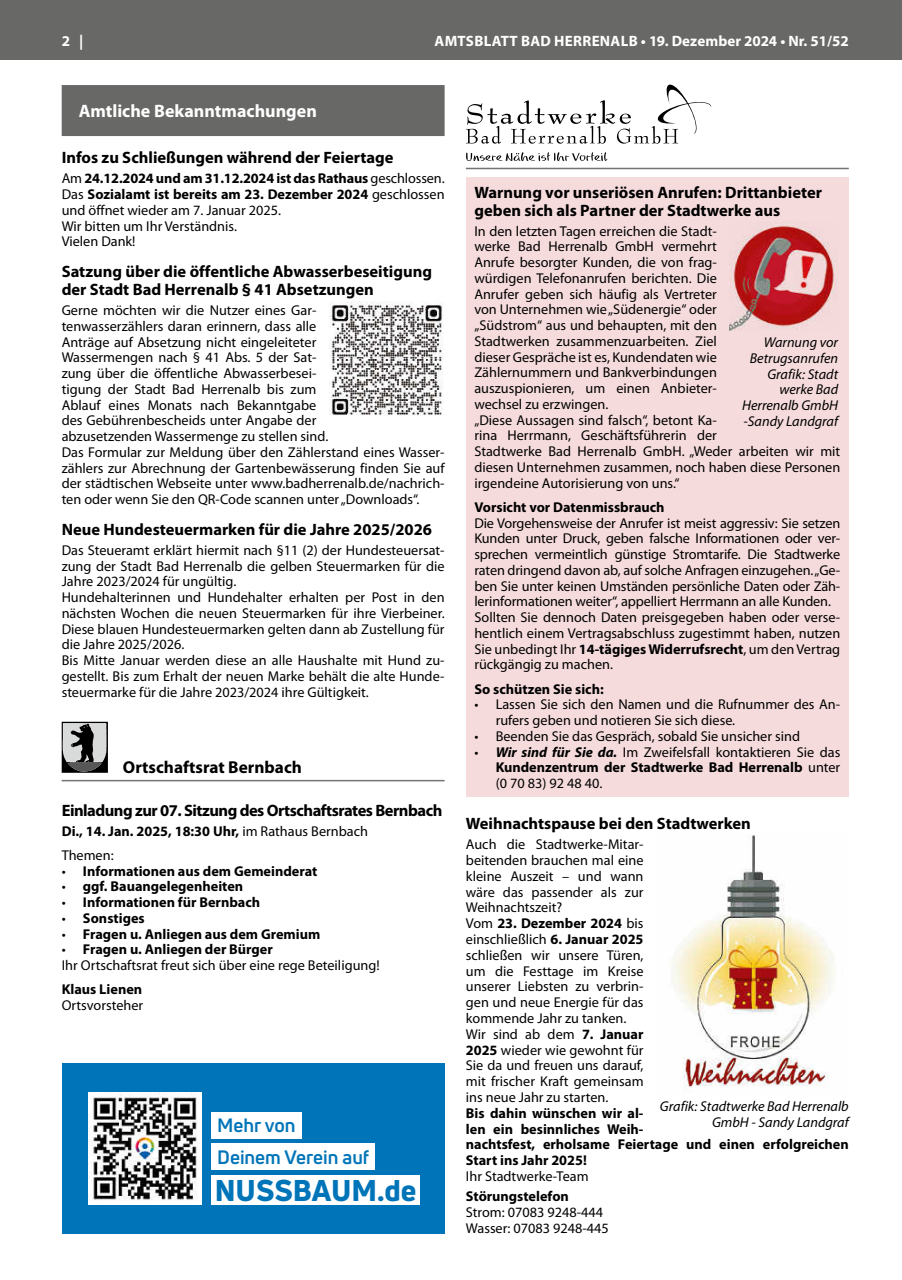
<style>
.page{position:relative;width:902px;height:1280px;background:#fff}
.page>*{position:absolute;margin:0;border:0;box-sizing:border-box;transform-origin:0 0}
.t1{font:800 29.4px "Uni Neue";color:#0074b8}
.t2{font:700 19.05px "Uni Neue";color:#0074b8}
.t3{font:700 18px "Myriad Pro";color:#fff}
.t4{font:700 17.25px "Myriad Pro";color:#000}
.t5{font:700 16.5px/18px "Myriad Pro";color:#000}
.t6{font:700 16.5px "Myriad Pro";letter-spacing:-.03em;color:#000}
.t7{font:700 15px "Myriad Pro";letter-spacing:.01em;color:#fff}
.t8{font:14.25px/15.8px "Myriad Pro";color:#000}
.t9{font:700 14.25px/15.8px "Myriad Pro";color:#000}
.t10{font:italic 14.25px/15.8px "Myriad Pro";color:#000;text-align:right}
.s1{font-weight:700}
.s2{font-weight:400}
.s3{font-weight:700;font-style:italic}
</style>
<div class="page">
<div style="left:0;top:0;width:901px;height:60px;background:#686867"></div>
<div style="left:62px;top:85px;width:382px;height:51px;background:#686867"></div>
<hr style="left:62px;top:780px;width:382px;height:1px;background:#737372">
<svg style="left:62px;top:722px;width:46px;height:51px;background:#777"></svg>
<img style="left:329px;top:301px;width:115px;height:115px">
<svg style="left:466px;top:152px;width:141px;height:9px"></svg>
<svg style="left:466px;top:85px;width:245px;height:59px"></svg>
<hr style="left:466px;top:168px;width:382px;height:1px;background:#737372">
<div style="left:466px;top:177px;width:382px;height:620px;background:#f6dbdc"></div>
<img style="left:729px;top:222px;width:109px;height:108px">
<img style="left:672px;top:835px;width:163px;height:253px">
<div style="left:62px;top:1063px;width:382px;height:170px;background:#0074b8"></div>
<div style="left:211px;top:1175px;width:209px;height:29px;background:#fff"></div>
<div style="left:211px;top:1143px;width:164px;height:27px;background:#fff"></div>
<div style="left:211px;top:1112px;width:91px;height:26px;background:#fff"></div>
<img style="left:89px;top:1092px;width:112px;height:112px">
<p class="t7" style="left:62px;top:31px;width:23px">2 |</p>
<p class="t7" style="left:434px;top:31px;width:415px">AMTSBLATT BAD HERRENALB • 19. Dezember 2024 • Nr. 51/52</p>
<p class="t3" style="left:79px;top:99px;width:240px">Amtliche Bekanntmachungen</p>
<p class="t5" style="left:62px;top:148px;width:333px">Infos zu Schließungen während der Feiertage</p>
<p class="t8" style="left:62px;top:170px;width:384px">Am <span class="s1">24.12.2024 und am 31.12.2024 ist das Rathaus</span> geschlossen.<br>Das <span class="s1">Sozialamt ist bereits am 23. Dezember 2024</span> geschlossen und öffnet wieder am 7. Januar 2025.<br>Wir bitten um Ihr Verständnis.<br>Vielen Dank!</p>
<p class="t5" style="left:62px;top:262px;width:372px">Satzung über die öffentliche Abwasserbeseitigung der Stadt Bad Herrenalb § 41 Absetzungen</p>
<p class="t8" style="left:62px;top:302px;width:384px">Gerne möchten wir die Nutzer eines Gar-<br>tenwasserzählers daran erinnern, dass alle<br>Anträge auf Absetzung nicht eingeleiteter<br>Wassermengen nach § 41 Abs. 5 der Sat-<br>zung über die öffentliche Abwasserbesei-<br>tigung der Stadt Bad Herrenalb bis zum<br>Ablauf eines Monats nach Bekanntgabe<br>des Gebührenbescheids unter Angabe der<br>abzusetzenden Wassermenge zu stellen sind.<br>Das Formular zur Meldung über den Zählerstand eines Wasser&shy;zählers zur Abrechnung der Gartenbewässerung finden Sie auf der städtischen Webseite unter www.badherrenalb.de/nachrich&shy;ten oder wenn Sie den QR-Code scannen unter „Downloads“.</p>
<p class="t5" style="left:62px;top:520px;width:372px">Neue Hundesteuermarken für die Jahre 2025/2026</p>
<p class="t8" style="left:62px;top:542px;width:384px">Das Steueramt erklärt hiermit nach §11 (2) der Hundesteuersat&shy;zung der Stadt Bad Herrenalb die gelben Steuermarken für die Jahre 2023/2024 für ungültig.<br>Hundehalterinnen und Hundehalter erhalten per Post in den nächsten Wochen die neuen Steuermarken für ihre Vierbeiner.<br>Diese blauen Hundesteuermarken gelten dann ab Zustellung für die Jahre 2025/2026.<br>Bis Mitte Januar werden diese an alle Haushalte mit Hund zu&shy;gestellt. Bis zum Erhalt der neuen Marke behält die alte Hunde&shy;steuermarke für die Jahre 2023/2024 ihre Gültigkeit.</p>
<p class="t4" style="left:123px;top:756px;width:180px">Ortschaftsrat Bernbach</p>
<p class="t6" style="left:62px;top:799px;width:382px">Einladung zur 07. Sitzung des Ortschaftsrates Bernbach</p>
<p class="t9" style="left:62px;top:818px;width:308px;line-height:24.3px">Di., 14. Jan. 2025, 18:30 Uhr, <span class="s2">im Rathaus Bernbach<br>Themen:</span></p>
<p class="t9" style="left:62px;top:862px;width:257px"><span class="s2">•</span> Informationen aus dem Gemeinderat</p>
<p class="t9" style="left:62px;top:878px;width:183px"><span class="s2">•</span> ggf. Bauangelegenheiten</p>
<p class="t9" style="left:62px;top:894px;width:200px"><span class="s2">•</span> Informationen für Bernbach</p>
<p class="t9" style="left:62px;top:910px;width:84px"><span class="s2">•</span> Sonstiges</p>
<p class="t9" style="left:62px;top:925px;width:260px"><span class="s2">•</span> Fragen u. Anliegen aus dem Gremium</p>
<p class="t8" style="left:62px;top:941px;width:319px">• <span class="s1">Fragen u. Anliegen der Bürger<br></span>Ihr Ortschaftsrat freut sich über eine rege Beteiligung!</p>
<p class="t9" style="left:62px;top:981px;width:82px">Klaus Lienen</p>
<p class="t8" style="left:62px;top:997px;width:83px">Ortsvorsteher</p>
<h2 class="t2" style="left:217px;top:1113px;width:80px">Mehr von</h2>
<h2 class="t2" style="left:217px;top:1145px;width:153px">Deinem Verein auf</h2>
<h1 class="t1" style="left:215px;top:1170px;width:203px">NUSSBAUM.de</h1>
<p class="t5" style="left:474px;top:182px;width:349px">Warnung vor unseriösen Anrufen: Drittanbieter geben sich als Partner der Stadtwerke aus</p>
<p class="t8" style="left:474px;top:223px;width:367px">In den letzten Tagen erreichen die Stadt-<br>werke Bad Herrenalb GmbH vermehrt<br>Anrufe besorgter Kunden, die von frag-<br>würdigen Telefonanrufen berichten. Die<br>Anrufer geben sich häufig als Vertreter<br>von Unternehmen wie „Südenergie“ oder<br>„Südstrom“ aus und behaupten, mit den<br>Stadtwerken zusammenzuarbeiten. Ziel<br>dieser Gespräche ist es, Kundendaten wie<br>Zählernummern und Bankverbindungen<br>auszuspionieren, um einen Anbieter-<br>wechsel zu erzwingen.<br>„Diese Aussagen sind falsch“, betont Ka-<br>rina Herrmann, Geschäftsführerin der<br>Stadtwerke Bad Herrenalb GmbH. „Weder arbeiten wir mit diesen Unternehmen zusammen, noch haben diese Personen irgendeine Autorisierung von uns.“</p>
<p class="t9" style="left:474px;top:499px;width:192px">Vorsicht vor Datenmissbrauch</p>
<p class="t8" style="left:474px;top:515px;width:367px">Die Vorgehensweise der Anrufer ist meist aggressiv: Sie setzen Kunden unter Druck, geben falsche Informationen oder ver&shy;sprechen vermeintlich günstige Stromtarife. Die Stadtwerke raten dringend davon ab, auf solche Anfragen einzugehen. „Ge&shy;ben Sie unter keinen Umständen persönliche Daten oder Zäh&shy;lerinformationen weiter“, appelliert Herrmann an alle Kunden.<br>Sollten Sie dennoch Daten preisgegeben haben oder verse&shy;hentlich einem Vertragsabschluss zugestimmt haben, nutzen Sie unbedingt Ihr <span class="s1">14-tägiges Widerrufsrecht</span>, um den Vertrag rückgängig zu machen.</p>
<p class="t9" style="left:474px;top:680px;width:131px">So schützen Sie sich:</p>
<p class="t8" style="left:495px;top:696px;width:346px;text-indent:-21px">• Lassen Sie sich den Namen und die Rufnummer des An&shy;rufers geben und notieren Sie sich diese.</p>
<p class="t8" style="left:474px;top:728px;width:327px">• Beenden Sie das Gespräch, sobald Sie unsicher sind</p>
<p class="t8" style="left:495px;top:744px;width:346px;text-align:justify;text-indent:-21px">• <span class="s3">Wir sind für Sie da.</span> Im Zweifelsfall kontaktieren Sie das <span class="s1">Kundenzentrum der Stadtwerke Bad Herrenalb</span> unter (0 70 83) 92 48 40.</p>
<p class="t10" style="left:742px;top:334px;width:98px">Warnung vor<br>Betrugsanrufen<br>Grafik: Stadt werke Bad<br>Herrenalb GmbH -Sandy Landgraf</p>
<p class="t5" style="left:466px;top:814px;width:286px">Weihnachtspause bei den Stadtwerken</p>
<p class="t8" style="left:466px;top:836px;width:179px">Auch die Stadtwerke-Mitar&shy;beitenden brauchen mal eine kleine Auszeit – und wann wäre das passender als zur<br>Weihnachtszeit?<br>Vom <span class="s1">23. Dezember 2024</span> bis einschließlich <span class="s1">6. Januar 2025 </span>schließen wir unsere Türen, um die Festtage im Kreise unserer Liebsten zu verbrin&shy;gen und neue Energie für das kommende Jahr zu tanken.<br>Wir sind ab dem <span class="s1">7. Januar<br>2025</span> wieder wie gewohnt für<br>Sie da und freuen uns darauf, mit frischer Kraft gemeinsam ins neue Jahr zu starten.</p>
<p class="t9" style="left:466px;top:1104px;width:384px">Bis dahin wünschen wir al-<br>len ein besinnliches Weih-<br>nachtsfest, erholsame Feiertage und einen erfolgreichen Start ins Jahr 2025!</p>
<p class="t8" style="left:466px;top:1168px;width:124px">Ihr Stadtwerke-Team</p>
<p class="t9" style="left:466px;top:1188px;width:104px">Störungstelefon</p>
<p class="t8" style="left:466px;top:1204px;width:144px">Strom: 07083 9248-444<br>Wasser: 07083 9248-445</p>
<p class="t10" style="left:660px;top:1098px;width:190px">Grafik: Stadtwerke Bad Herrenalb<br>GmbH - Sandy Landgraf</p>
</div>
